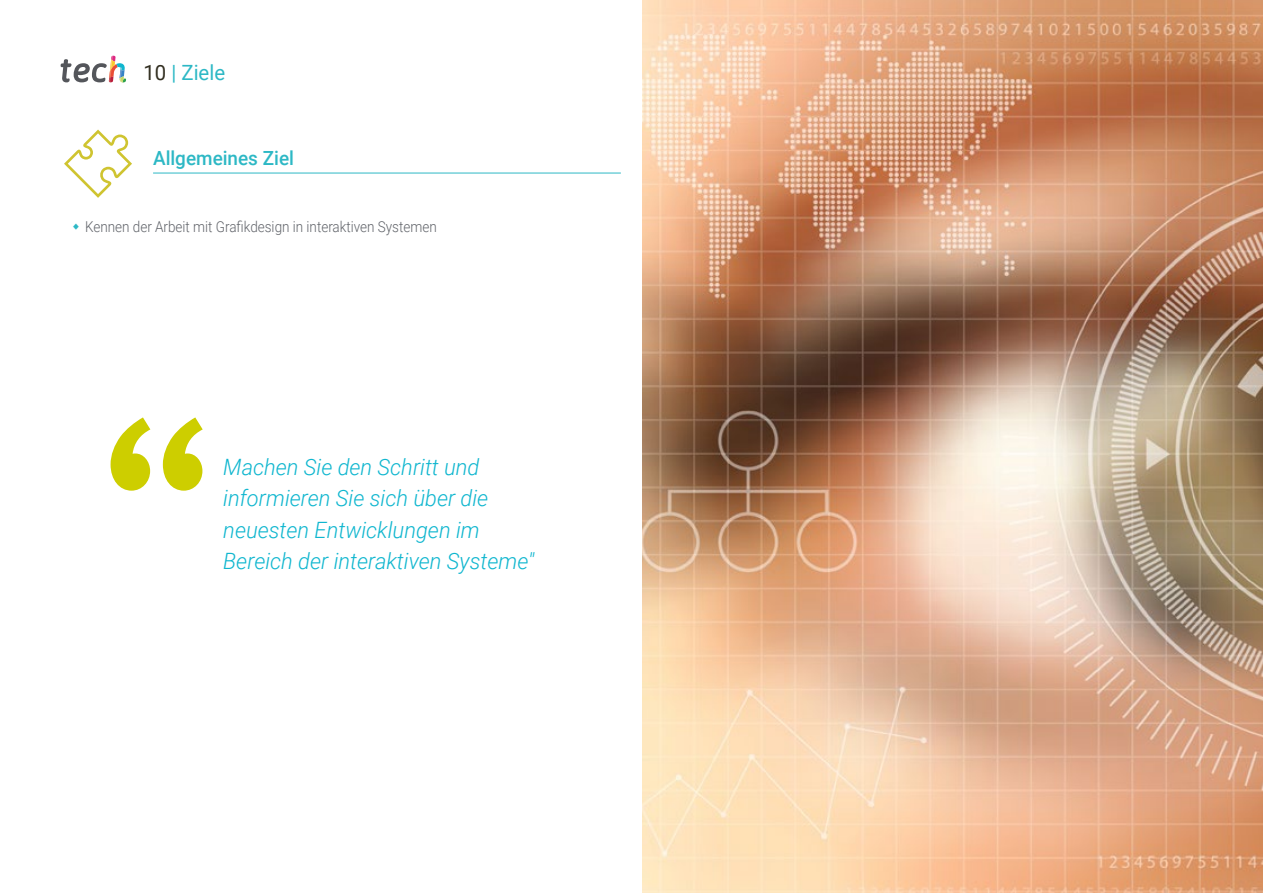
<style>
.page{position:relative;width:1263px;height:893px;background:#fff}
.page>*{position:absolute;margin:0;border:0;box-sizing:border-box;transform-origin:0 0}
.t1{font:italic 300 22.5px/31.5px "Roboto";color:#0fb6cf}
.t2{font:21px "Roboto";color:#2db8c5}
.t3{font:500 19.5px "Roboto";color:#2db8c5}
.t4{font:300 15px "Roboto";color:#61646a;scale:.9 1}
.s1{color:#312e20}
</style>
<div class="page">
<hr style="left:153px;top:173px;width:468px;height:1px;background:#2db8c5">
<svg style="left:64px;top:130px;width:68px;height:68px"></svg>
<img style="left:642px;top:0;width:621px;height:893px">
<svg style="left:61px;top:56px;width:65px;height:27px"></svg>
<svg style="left:111px;top:417px;width:92px;height:74px"></svg>
<p class="t2" style="left:144px;top:57px;width:83px"><span class="s1">10</span> | Ziele</p>
<p class="t3" style="left:153px;top:144px;width:142px">Allgemeines Ziel</p>
<p class="t4" style="left:85px;top:216px;width:392px">Kennen der Arbeit mit Grafikdesign in interaktiven Systemen</p>
<p class="t1" style="left:223px;top:450px;width:313px">Machen Sie den Schritt und informieren Sie sich über die neuesten Entwicklungen im<br>Bereich der interaktiven Systeme"</p>
</div>
